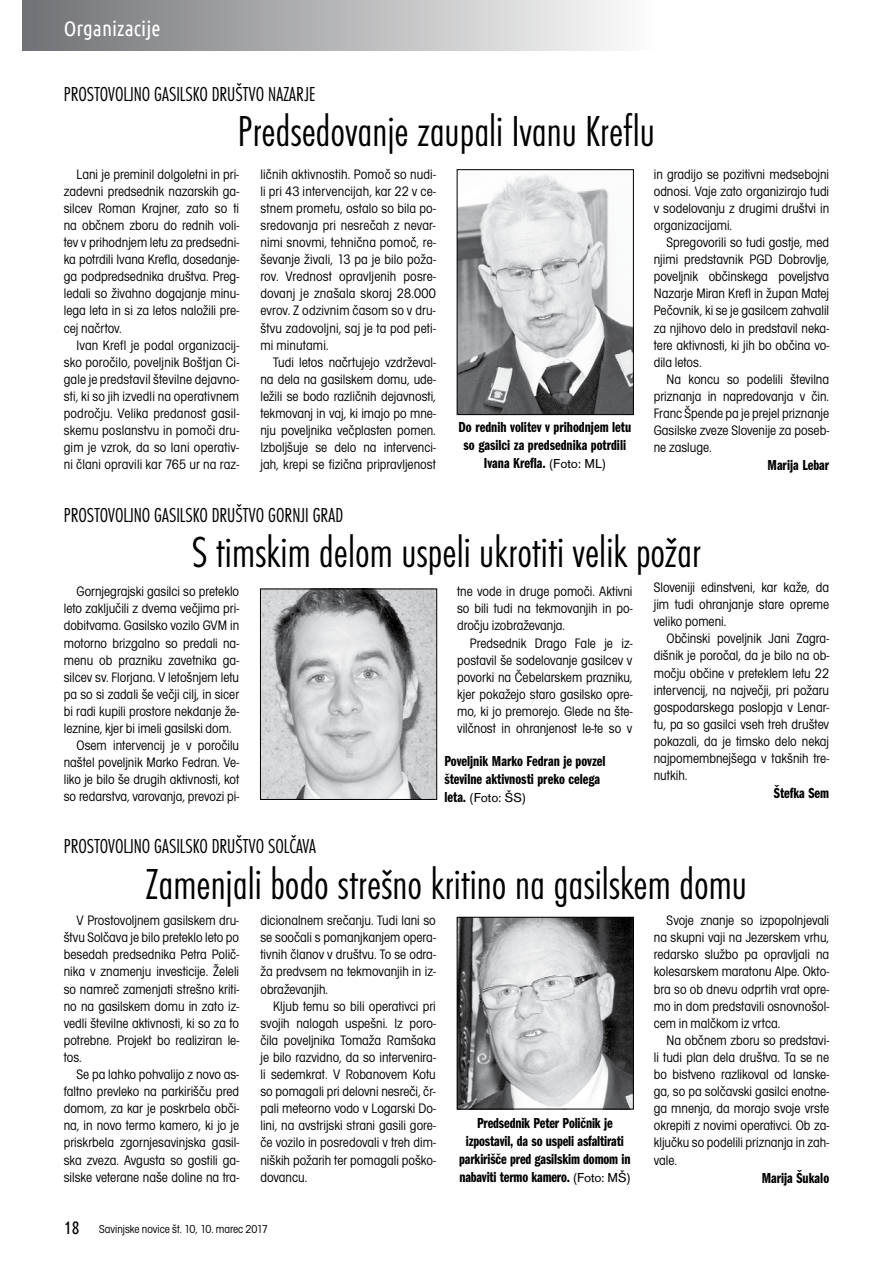
<style>
.page{position:relative;width:893px;height:1263px;background:#fff}
.page>*{position:absolute;margin:0;border:0;box-sizing:border-box;transform-origin:0 0}
.t1{font:45px "Futura TEE Ligh Cond";color:#000}
.t2{font:21px "Futura TEE Ligh Cond";color:#000}
.t3{font:21px "Ubuntu Condensed";color:#fff}
.t4{font:15px/18px "Franklin Got Itc TEE Demi Comp";color:#000;text-align:center}
.t5{font:condensed 14.25px/17.1px "Avant Gar Got Itc TEE";color:#000;text-align:justify}
.t6{font:13.5px "Accius TEE";letter-spacing:-.005em;color:#000}
.t7{font:condensed 12px "Avant Gar Got Itc TEE";color:#000}
.s1{font-family:"Accius TEE";font-size:13.5px}
.s2{font-family:"Franklin Got Itc TEE Demi Comp";font-size:15px}
.s3{font-family:"Ubuntu Condensed";font-stretch:normal;font-size:18px}
</style>
<div class="page">
<div style="left:0;top:0;width:656px;height:51px;background:linear-gradient(to right,#6c6c6f,#fdfdfd)"></div>
<div style="left:0;top:0;width:21px;height:83px;background:#fff"></div>
<img style="left:459px;top:174px;width:173px;height:239px">
<div style="left:457px;top:169px;width:177px;height:246px;border:1px solid #000"></div>
<img style="left:262px;top:591px;width:173px;height:207px">
<div style="left:260px;top:589px;width:177px;height:211px;border:1px solid #000"></div>
<img style="left:459px;top:919px;width:173px;height:188px">
<div style="left:457px;top:917px;width:177px;height:192px;border:1px solid #000"></div>
<h2 class="t3" style="left:64px;top:15px;width:98px">Organizacije</h2>
<h2 class="t2" style="left:64px;top:82px;width:253px">PROSTOVOLJNO GASILSKO DRUŠTVO NAZARJE</h2>
<h1 class="t1" style="left:238px;top:105px;width:419px">Predsedovanje zaupali Ivanu Kreflu</h1>
<p class="t5" style="left:64px;top:166px;width:177px;text-indent:13px">Lani je preminil dolgoletni in pri&shy;zadevni predsednik nazarskih ga&shy;silcev Roman Krajner, zato so ti na občnem zboru do rednih voli&shy;tev v prihodnjem letu za predsedni&shy;ka potrdili Ivana Krefla, dosedanje&shy;ga podpredsednika društva. Preg&shy;ledali so živahno dogajanje minu&shy;lega leta in si za letos naložili pre&shy;cej načrtov.</p>
<p class="t5" style="left:64px;top:337px;width:177px;text-indent:13px">Ivan Krefl je podal organizacij&shy;sko poročilo, poveljnik Boštjan Ci&shy;gale je predstavil številne dejavno&shy;sti, ki so jih izvedli na operativnem področju. Velika predanost gasil&shy;skemu poslanstvu in pomoči dru&shy;gim je vzrok, da so lani operativ&shy;ni člani opravili kar 765 ur na raz-</p>
<p class="t5" style="left:260px;top:166px;width:177px">ličnih aktivnostih. Pomoč so nudi&shy;li pri 43 intervencijah, kar 22 v ce&shy;stnem prometu, ostalo so bila po&shy;sredovanja pri nesrečah z nevar&shy;nimi snovmi, tehnična pomoč, re&shy;ševanje živali, 13 pa je bilo poža&shy;rov. Vrednost opravljenih posre&shy;dovanj je znašala skoraj 28.000 evrov. Z odzivnim časom so v dru&shy;štvu zadovoljni, saj je ta pod peti&shy;mi minutami.</p>
<p class="t5" style="left:260px;top:354px;width:177px;text-indent:13px">Tudi letos načrtujejo vzdrževal&shy;na dela na gasilskem domu, ude&shy;ležili se bodo različnih dejavnosti, tekmovanj in vaj, ki imajo po mne&shy;nju poveljnika večplasten pomen.<br>Izboljšuje se delo na intervenci&shy;jah, krepi se fizična pripravljenost</p>
<p class="t4" style="left:458px;top:418px;width:174px">Do rednih volitev v prihodnjem letu so gasilci za predsednika potrdili<br>Ivana Krefla. <span class="s1">(Foto: ML)</span></p>
<p class="t5" style="left:654px;top:166px;width:177px">in gradijo se pozitivni medsebojni odnosi. Vaje zato organizirajo tudi v sodelovanju z drugimi društvi in organizacijami.</p>
<p class="t5" style="left:654px;top:234px;width:177px;text-indent:13px">Spregovorili so tudi gostje, med njimi predstavnik PGD Dobrovlje, poveljnik občinskega poveljstva Nazarje Miran Krefl in župan Matej Pečovnik, ki se je gasilcem zahvalil za njihovo delo in predstavil neka&shy;tere aktivnosti, ki jih bo občina vo&shy;dila letos.</p>
<p class="t5" style="left:654px;top:371px;width:177px;text-indent:13px">Na koncu so podelili številna priznanja in napredovanja v čin.<br>Franc Špende pa je prejel priznanje Gasilske zveze Slovenije za poseb&shy;ne zasluge.</p>
<p class="t4" style="left:767px;top:456px;width:63px">Marija Lebar</p>
<h2 class="t2" style="left:64px;top:503px;width:281px">PROSTOVOLJNO GASILSKO DRUŠTVO GORNJI GRAD</h2>
<h1 class="t1" style="left:192px;top:526px;width:511px">S timskim delom uspeli ukrotiti velik požar</h1>
<p class="t5" style="left:77px;top:583px;width:164px">Gornjegrajski gasilci so preteklo</p>
<p class="t5" style="left:64px;top:600px;width:177px">leto zaključili z dvema večjima pri-</p>
<p class="t5" style="left:64px;top:617px;width:177px">dobitvama. Gasilsko vozilo GVM in</p>
<p class="t5" style="left:64px;top:634px;width:177px">motorno brizgalno so predali na-</p>
<p class="t5" style="left:64px;top:651px;width:177px">menu ob prazniku zavetnika ga-</p>
<p class="t5" style="left:64px;top:669px;width:177px">silcev sv. Florjana. V letošnjem letu</p>
<p class="t5" style="left:64px;top:686px;width:177px">pa so si zadali še večji cilj, in sicer</p>
<p class="t5" style="left:64px;top:703px;width:177px">bi radi kupili prostore nekdanje že-</p>
<p class="t5" style="left:64px;top:720px;width:169px">leznine, kjer bi imeli gasilski dom.</p>
<p class="t5" style="left:77px;top:737px;width:164px">Osem intervencij je v poročilu</p>
<p class="t5" style="left:64px;top:754px;width:177px">naštel poveljnik Marko Fedran. Ve-</p>
<p class="t5" style="left:64px;top:771px;width:177px">liko je bilo še drugih aktivnosti, kot</p>
<p class="t5" style="left:64px;top:788px;width:177px">so redarstva, varovanja, prevozi pi-</p>
<p class="t5" style="left:457px;top:583px;width:177px">tne vode in druge pomoči. Aktivni so bili tudi na tekmovanjih in po&shy;dročju izobraževanja.</p>
<p class="t5" style="left:457px;top:634px;width:177px;text-indent:13px">Predsednik Drago Fale je iz&shy;postavil še sodelovanje gasilcev v povorki na Čebelarskem prazniku, kjer pokažejo staro gasilsko opre&shy;mo, ki jo premorejo. Glede na šte&shy;vilčnost in ohranjenost le-te so v</p>
<p class="t4" style="left:444px;top:752px;width:163px;text-align:left">Poveljnik Marko Fedran je povzel številne aktivnosti preko celega</p>
<p class="t6" style="left:444px;top:790px;width:83px"><span class="s2">leta.</span> (Foto: ŠS)</p>
<p class="t5" style="left:654px;top:579px;width:177px">Sloveniji edinstveni, kar kaže, da jim tudi ohranjanje stare opreme veliko pomeni.</p>
<p class="t5" style="left:654px;top:630px;width:177px;text-indent:13px">Občinski poveljnik Jani Zagra&shy;dišnik je poročal, da je bilo na ob&shy;močju občine v preteklem letu 22 intervencij, na največji, pri požaru gospodarskega poslopja v Lenar&shy;tu, pa so gasilci vseh treh društev pokazali, da je timsko delo nekaj najpomembnejšega v takšnih tre&shy;nutkih.</p>
<p class="t4" style="left:774px;top:784px;width:57px">Štefka Sem</p>
<h2 class="t2" style="left:64px;top:834px;width:254px">PROSTOVOLJNO GASILSKO DRUŠTVO SOLČAVA</h2>
<h1 class="t1" style="left:146px;top:858px;width:603px">Zamenjali bodo strešno kritino na gasilskem domu</h1>
<p class="t5" style="left:64px;top:912px;width:177px;text-indent:13px">V Prostovoljnem gasilskem dru&shy;štvu Solčava je bilo preteklo leto po besedah predsednika Petra Polič&shy;nika v znamenju investicije. Želeli so namreč zamenjati strešno kriti&shy;no na gasilskem domu in zato iz&shy;vedli številne aktivnosti, ki so za to potrebne. Projekt bo realiziran le&shy;tos.</p>
<p class="t5" style="left:64px;top:1066px;width:177px;text-indent:13px">Se pa lahko pohvalijo z novo as&shy;faltno prevleko na parkirišču pred domom, za kar je poskrbela obči&shy;na, in novo termo kamero, ki jo je priskrbela zgornjesavinjska gasil&shy;ska zveza. Avgusta so gostili ga&shy;silske veterane naše doline na tra-</p>
<p class="t5" style="left:260px;top:912px;width:177px">dicionalnem srečanju. Tudi lani so se soočali s pomanjkanjem opera&shy;tivnih članov v društvu. To se odra&shy;ža predvsem na tekmovanjih in iz&shy;obraževanjih.</p>
<p class="t5" style="left:260px;top:997px;width:177px;text-indent:13px">Kljub temu so bili operativci pri svojih nalogah uspešni. Iz poro&shy;čila poveljnika Tomaža Ramšaka je bilo razvidno, da so intervenira&shy;li sedemkrat. V Robanovem Kotu so pomagali pri delovni nesreči, čr&shy;pali meteorno vodo v Logarski Do&shy;lini, na avstrijski strani gasili gore&shy;če vozilo in posredovali v treh dim&shy;niških požarih ter pomagali poško&shy;dovancu.</p>
<p class="t7" style="left:64px;top:1222px;width:205px"><span class="s3">18</span> Savinjske novice št. 10, 10. marec 2017</p>
<p class="t4" style="left:459px;top:1114px;width:173px">Predsednik Peter Poličnik je izpostavil, da so uspeli asfaltirati parkirišče pred gasilskim domom in nabaviti termo kamero. <span class="s1">(Foto: MŠ)</span></p>
<p class="t5" style="left:654px;top:912px;width:177px;text-indent:13px">Svoje znanje so izpopolnjevali na skupni vaji na Jezerskem vrhu, redarsko službo pa opravljali na kolesarskem maratonu Alpe. Okto&shy;bra so ob dnevu odprtih vrat opre&shy;mo in dom predstavili osnovnošol&shy;cem in malčkom iz vrtca.</p>
<p class="t5" style="left:654px;top:1032px;width:177px;text-indent:13px">Na občnem zboru so predstavi&shy;li tudi plan dela društva. Ta se ne bo bistveno razlikoval od lanske&shy;ga, so pa solčavski gasilci enotne&shy;ga mnenja, da morajo svoje vrste okrepiti z novimi operativci. Ob za&shy;ključku so podelili priznanja in zah&shy;vale.</p>
<p class="t4" style="left:762px;top:1169px;width:69px">Marija Šukalo</p>
</div>
